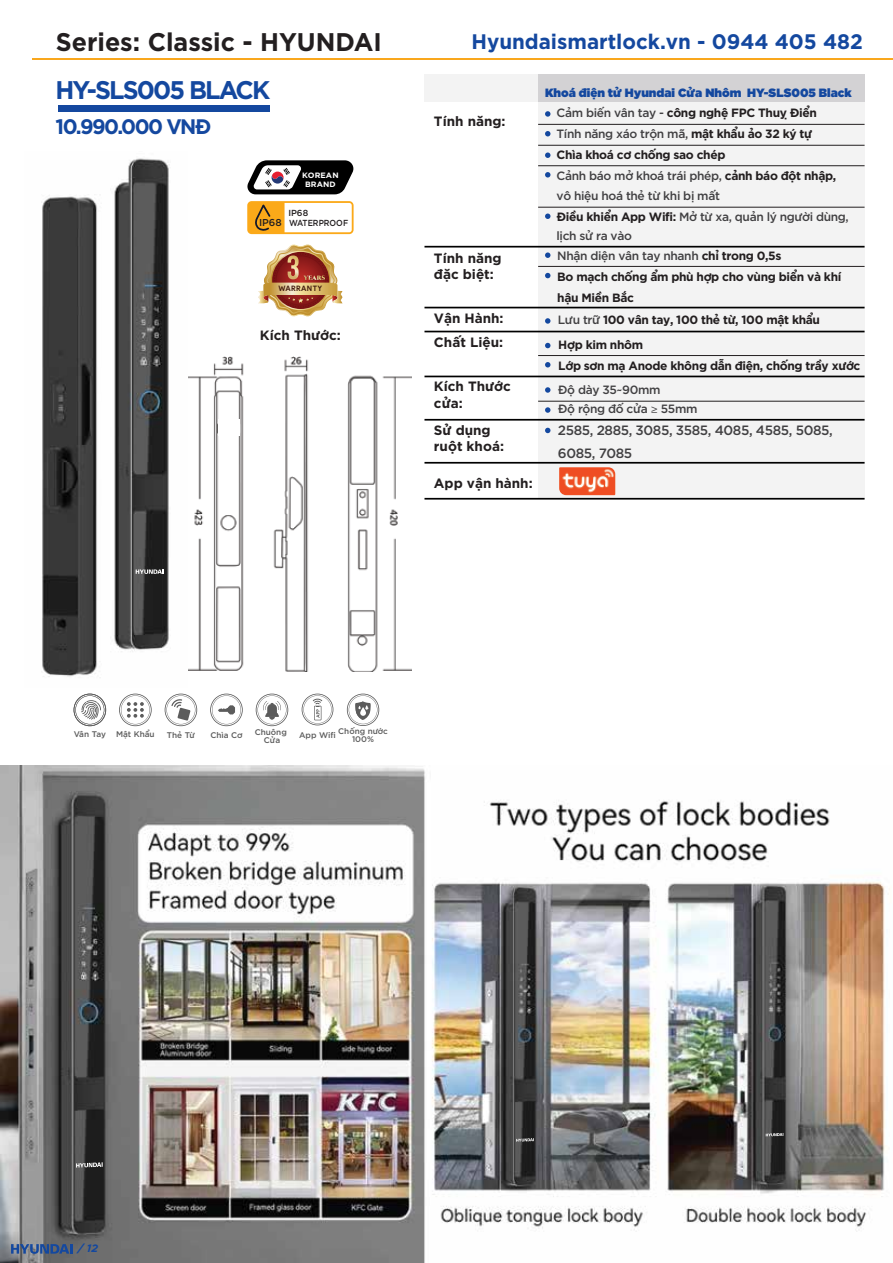
<style>
.page{position:relative;width:893px;height:1263px;background:#fff}
.page>*{position:absolute;margin:0;border:0;box-sizing:border-box;transform-origin:0 0}
.t1{font:700 25.5px "SVN Gotham";color:#231f20}
.t2{font:700 25.5px "SVN Gotham";letter-spacing:-.075em;color:#14489f}
.t3{font:700 21px "SVN Gotham";color:#14489f}
.t4{font:700 21px "SVN Gotham";letter-spacing:-.075em;color:#14489f}
.t5{font:700 13.5px/16.2px "SVN Gotham";color:#231f20}
.t6{font:13.5px/23.1px "SVN Gotham";letter-spacing:-.03em;color:#414042}
.t7{font:700 12px/21px "SVN Gotham";letter-spacing:-.03em;color:#231f20}
.t8{font:12px/19.5px "SVN Gotham";letter-spacing:-.03em;color:#414042}
.t9{font:12px "SVN Gotham Ultra";color:#14489f}
.t10{font:italic 700 10.8px "SVN Gotham";color:#14489f}
.t11{font:10.05px "SVN Gotham";color:#231f20}
.t12{font:8.7px/10.4px "SVN Gotham";color:#231f20}
.t13{font:8.25px/7.9px "SVN Gotham";color:#5c5c5c;text-align:center}
.t14{font:8.1px/7.8px "SVN Gotham";color:#5c5c5c;text-align:center}
.t15{font:700 7.8px/9.3px "SVN Gotham";letter-spacing:.01em;color:#fff;text-align:center}
.t16{font:700 7.5px "SVN Product Sans";letter-spacing:.05em;color:#421b0d}
.s1{font-weight:400;color:#414042}
.s2{font-weight:700;color:#231f20}
.s3{font-family:"Myriad Pro"}
</style>
<div class="page">
<img style="left:189px;top:356px;width:223px;height:315px">
<img style="left:0;top:765px;width:890px;height:498px">
<svg style="left:11px;top:1244px;width:62px;height:10px"></svg>
<hr style="left:33px;top:58px;width:860px;height:2px;background:#f9a71d">
<div style="left:58px;top:105px;width:107px;height:7px;background:#14489f"></div>
<div style="left:164px;top:105px;width:106px;height:7px;background:#14489f"></div>
<div style="left:538px;top:102px;width:327px;height:397px;background:#f3f3f3"></div>
<hr style="left:424px;top:307px;width:441px;height:1px;background:#000">
<hr style="left:424px;top:246px;width:441px;height:2px;background:#000">
<hr style="left:424px;top:419px;width:441px;height:2px;background:#000">
<hr style="left:424px;top:462px;width:441px;height:2px;background:#000">
<hr style="left:424px;top:498px;width:441px;height:2px;background:#000">
<hr style="left:538px;top:401px;width:327px;height:1px;background:#231f20">
<hr style="left:538px;top:145px;width:327px;height:1px;background:#231f20">
<hr style="left:538px;top:165px;width:327px;height:1px;background:#231f20">
<hr style="left:424px;top:376px;width:441px;height:1px;background:#000">
<hr style="left:424px;top:331px;width:441px;height:1px;background:#000">
<div style="left:538px;top:75px;width:327px;height:27px;background:#d3d2d4"></div>
<div style="left:424px;top:75px;width:114px;height:27px;background:#f3f3f3"></div>
<svg style="left:545px;top:111px;width:5px;height:6px"></svg>
<hr style="left:538px;top:124px;width:327px;height:1px;background:#231f20">
<svg style="left:545px;top:131px;width:5px;height:5px"></svg>
<svg style="left:545px;top:172px;width:5px;height:6px"></svg>
<hr style="left:538px;top:207px;width:327px;height:1px;background:#231f20">
<svg style="left:545px;top:214px;width:5px;height:5px"></svg>
<svg style="left:545px;top:152px;width:5px;height:6px"></svg>
<svg style="left:545px;top:252px;width:5px;height:6px"></svg>
<hr style="left:538px;top:266px;width:327px;height:1px;background:#231f20">
<svg style="left:545px;top:273px;width:5px;height:5px"></svg>
<svg style="left:545px;top:318px;width:5px;height:6px"></svg>
<hr style="left:538px;top:355px;width:327px;height:1px;background:#231f20">
<svg style="left:545px;top:362px;width:5px;height:5px"></svg>
<svg style="left:545px;top:343px;width:5px;height:5px"></svg>
<svg style="left:545px;top:387px;width:5px;height:6px"></svg>
<svg style="left:545px;top:407px;width:5px;height:6px"></svg>
<svg style="left:545px;top:428px;width:5px;height:5px"></svg>
<img style="left:559px;top:467px;width:56px;height:28px">
<svg style="left:247px;top:201px;width:107px;height:33px"></svg>
<svg style="left:247px;top:160px;width:107px;height:34px"></svg>
<svg style="left:210px;top:694px;width:33px;height:32px"></svg>
<svg style="left:165px;top:694px;width:32px;height:32px"></svg>
<svg style="left:119px;top:694px;width:33px;height:32px"></svg>
<svg style="left:74px;top:694px;width:32px;height:32px"></svg>
<svg style="left:256px;top:694px;width:32px;height:32px"></svg>
<svg style="left:302px;top:694px;width:31px;height:31px"></svg>
<img style="left:41px;top:158px;width:129px;height:519px">
<div style="left:221px;top:396px;width:16px;height:17px;background:#fff"></div>
<div style="left:218px;top:419px;width:22px;height:17px;background:#fff"></div>
<svg style="left:136px;top:569px;width:27px;height:5px"></svg>
<svg style="left:76px;top:1162px;width:27px;height:5px"></svg>
<svg style="left:516px;top:1138px;width:18px;height:4px"></svg>
<svg style="left:766px;top:1133px;width:18px;height:3px"></svg>
<svg style="left:347px;top:694px;width:32px;height:32px"></svg>
<svg style="left:258px;top:244px;width:84px;height:73px"></svg>
<h1 class="t1" style="left:56px;top:21px;width:328px">Series: Classic - HYUNDAI</h1>
<h1 class="t2" style="left:56px;top:70px;width:216px">HY-SLS005 BLACK</h1>
<h2 class="t3" style="left:471px;top:25px;width:393px">Hyundaismartlock.vn - 0944 405 482</h2>
<p class="t9" style="left:545px;top:83px;width:308px">Khoá điện tử Hyundai Cửa Nhôm HY-SLS005 Black</p>
<h2 class="t4" style="left:56px;top:109px;width:158px">10.990.000 VNĐ</h2>
<p class="t5" style="left:434px;top:112px;width:73px">Tính năng:</p>
<p class="t15" style="left:302px;top:170px;width:38px">KOREAN<br>BRAND</p>
<p class="t11" style="left:259px;top:215px;width:24px">IP68</p>
<p class="t12" style="left:288px;top:207px;width:61px">IP68<br>WATERPROOF</p>
<p class="t16" style="left:278px;top:283px;width:45px">WARRANTY</p>
<p class="t5" style="left:260px;top:326px;width:82px">Kích Thước:</p>
<p class="t5" style="left:434px;top:249px;width:69px">Tính năng đặc biệt:</p>
<p class="t5" style="left:434px;top:306px;width:71px;line-height:23.5px">Vận Hành:<br>Chất Liệu:</p>
<p class="t5" style="left:434px;top:377px;width:78px">Kích Thước cửa:</p>
<p class="t5" style="left:434px;top:421px;width:72px">Sử dụng ruột khoá:</p>
<p class="t5" style="left:434px;top:474px;width:100px">App vận hành:</p>
<p class="t7" style="left:557px;top:102px;width:281px"><span class="s1">Cảm biến vân tay -</span> công nghệ FPC Thuỵ Điển <span class="s1">Tính năng xáo trộn mã,</span> mật khẩu ảo 32 ký tự Chìa khoá cơ chống sao chép<br><span class="s1">Cảnh báo mở khoá trái phép,</span> cảnh báo đột nhập,</p>
<p class="t8" style="left:557px;top:184px;width:294px;line-height:21px">vô hiệu hoá thẻ từ khi bị mất<br><span class="s2">Điều khiển App Wifi:</span> Mở từ xa, quản lý người dùng,</p>
<p class="t8" style="left:557px;top:225px;width:226px">lịch sử ra vào<br>Nhận diện vân tay nhanh <span class="s2">chỉ trong 0,5s</span></p>
<p class="t7" style="left:557px;top:265px;width:286px">Bo mạch chống ẩm phù hợp cho vùng biển và khí hậu Miền Bắc</p>
<p class="t7" style="left:558px;top:309px;width:264px"><span class="s1">Lưu trữ</span> 100 vân tay, 100 thẻ từ, 100 mật khẩu</p>
<p class="t7" style="left:558px;top:333px;width:304px">Hợp kim nhôm<br>Lớp sơn mạ Anode không dẫn điện, chống trầy xước</p>
<p class="t8" style="left:558px;top:379px;width:141px">Độ dày 35~90mm<br>Độ rộng đố cửa <span class="s3">≥</span> 55mm</p>
<p class="t6" style="left:558px;top:417px;width:276px">2585, 2885, 3085, 3585, 4085, 4585, 5085,<br>6085, 7085</p>
<p class="t14" style="left:338px;top:727px;width:51px">Chống nước<br>100%</p>
<p class="t13" style="left:74px;top:729px;width:82px">Vân Tay Mật Khẩu</p>
<p class="t13" style="left:167px;top:730px;width:30px">Thẻ Từ</p>
<p class="t13" style="left:210px;top:730px;width:34px">Chìa Cơ</p>
<p class="t13" style="left:255px;top:727px;width:34px">Chuông<br>Cửa</p>
<p class="t13" style="left:299px;top:730px;width:38px">App Wifi</p>
<p class="t10" style="left:78px;top:1240px;width:22px">/ 12</p>
</div>
